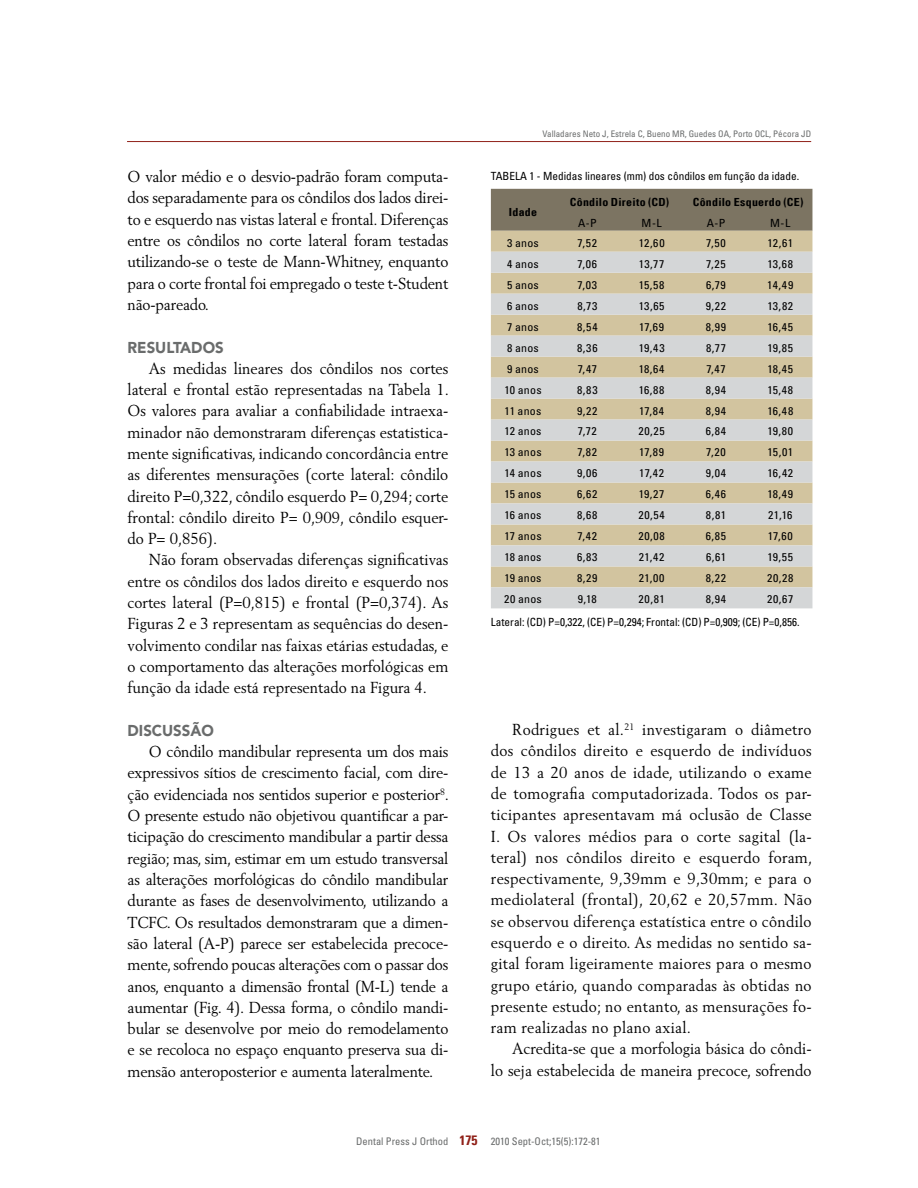
<style>
.page{position:relative;width:918px;height:1188px;background:#fff}
.page>*{position:absolute;margin:0;border:0;box-sizing:border-box;transform-origin:0 0}
.t1{font:15.75px/21.3px "Berling";color:#000;text-align:justify;scale:.95 1}
.t2{font:900 15.75px "Avenir LT";color:#6a6c6c;scale:.95 1}
.t3{font:condensed 11.25px "Univers";letter-spacing:.02em;color:#000;scale:1.06 1}
.t4{font:condensed 11.25px "Univers";color:#000}
.t5{font:700 condensed 11.25px "Univers";letter-spacing:.02em;color:#000;scale:1.06 1}
.t6{font:condensed 11.25px "Univers";letter-spacing:.02em;color:#000}
.t7{font:condensed 10.5px "Univers";color:#6a6c6c}
.t8{font:condensed 9px "Univers";color:#6a6c6c}
.s1{font-weight:700;font-size:13.5px;color:#902119}
</style>
<div class="page">
<div style="left:491px;top:189px;width:321px;height:42px;background:#7c7462"></div>
<div style="left:491px;top:231px;width:321px;height:21px;background:#d2c49f"></div>
<svg style="left:491px;top:252px;width:321px;height:356px;background:#d3cebd"></svg>
<hr style="left:127px;top:141px;width:684px;height:1px;background:#902119">
<p class="t1" style="left:128px;top:166px;width:339px">O valor médio e o desvio-padrão foram computa&shy;dos separadamente para os côndilos dos lados direi&shy;to e esquerdo nas vistas lateral e frontal. Diferenças entre os côndilos no corte lateral foram testadas utilizando-se o teste de Mann-Whitney, enquanto para o corte frontal foi empregado o teste t-Student não-pareado.</p>
<p class="t2" style="left:128px;top:338px;width:103px">RESULTADOS</p>
<p class="t1" style="left:128px;top:357px;width:340px;text-indent:21px">As medidas lineares dos côndilos nos cortes lateral e frontal estão representadas na Tabela 1.<br>Os valores para avaliar a confiabilidade intraexa&shy;minador não demonstraram diferenças estatistica&shy;mente significativas, indicando concordância entre as diferentes mensurações (corte lateral: côndilo direito P=0,322, côndilo esquerdo P= 0,294; corte frontal: côndilo direito P= 0,909, côndilo esquer&shy;do P= 0,856).</p>
<p class="t1" style="left:128px;top:549px;width:339px;text-indent:21px">Não foram observadas diferenças significativas entre os côndilos dos lados direito e esquerdo nos cortes lateral (P=0,815) e frontal (P=0,374). As Figuras 2 e 3 representam as sequências do desen&shy;volvimento condilar nas faixas etárias estudadas, e o comportamento das alterações morfológicas em função da idade está representado na Figura 4.</p>
<p class="t2" style="left:128px;top:721px;width:92px">DISCUSSÃO</p>
<p class="t1" style="left:128px;top:741px;width:340px;text-indent:21px">O côndilo mandibular representa um dos mais expressivos sítios de crescimento facial, com dire&shy;ção evidenciada nos sentidos superior e posterior<sup>8</sup>.<br>O presente estudo não objetivou quantificar a par&shy;ticipação do crescimento mandibular a partir dessa região; mas, sim, estimar em um estudo transversal as alterações morfológicas do côndilo mandibular durante as fases de desenvolvimento, utilizando a TCFC. Os resultados demonstraram que a dimen&shy;são lateral (A-P) parece ser estabelecida precoce&shy;mente, sofrendo poucas alterações com o passar dos anos, enquanto a dimensão frontal (M-L) tende a aumentar (Fig. 4). Dessa forma, o côndilo mandi&shy;bular se desenvolve por meio do remodelamento e se recoloca no espaço enquanto preserva sua di&shy;mensão anteroposterior e aumenta lateralmente.</p>
<p class="t8" style="left:543px;top:128px;width:270px">Valladares Neto J, Estrela C, Bueno MR, Guedes OA, Porto OCL, Pécora JD</p>
<p class="t6" style="left:491px;top:169px;width:12px">tabela</p>
<p class="t4" style="left:529px;top:169px;width:271px">1 - Medidas lineares (mm) dos côndilos em função da idade.</p>
<p class="t5" style="left:509px;top:205px;width:28px">Idade</p>
<p class="t5" style="left:570px;top:195px;width:95px">Côndilo Direito (CD)</p>
<p class="t5" style="left:693px;top:195px;width:106px">Côndilo Esquerdo (CE)</p>
<p class="t3" style="left:578px;top:215px;width:19px">A-P</p>
<p class="t3" style="left:642px;top:215px;width:20px">M-L</p>
<p class="t3" style="left:707px;top:215px;width:19px">A-P</p>
<p class="t3" style="left:770px;top:215px;width:20px">M-L</p>
<p class="t3" style="left:507px;top:236px;width:31px">3 anos</p>
<p class="t3" style="left:578px;top:236px;width:20px">7,52</p>
<p class="t3" style="left:639px;top:236px;width:26px">12,60</p>
<p class="t3" style="left:706px;top:236px;width:20px">7,50</p>
<p class="t3" style="left:768px;top:236px;width:26px">12,61</p>
<p class="t3" style="left:507px;top:257px;width:31px">4 anos</p>
<p class="t3" style="left:578px;top:257px;width:20px">7,06</p>
<p class="t3" style="left:639px;top:257px;width:25px">13,77</p>
<p class="t3" style="left:706px;top:257px;width:20px">7,25</p>
<p class="t3" style="left:767px;top:257px;width:26px">13,68</p>
<p class="t3" style="left:507px;top:278px;width:31px">5 anos</p>
<p class="t3" style="left:578px;top:278px;width:20px">7,03</p>
<p class="t3" style="left:639px;top:278px;width:26px">15,58</p>
<p class="t3" style="left:706px;top:278px;width:20px">6,79</p>
<p class="t3" style="left:767px;top:278px;width:26px">14,49</p>
<p class="t3" style="left:507px;top:299px;width:31px">6 anos</p>
<p class="t3" style="left:577px;top:299px;width:20px">8,73</p>
<p class="t3" style="left:639px;top:299px;width:26px">13,65</p>
<p class="t3" style="left:706px;top:299px;width:21px">9,22</p>
<p class="t3" style="left:767px;top:299px;width:26px">13,82</p>
<p class="t3" style="left:507px;top:320px;width:31px">7 anos</p>
<p class="t3" style="left:577px;top:320px;width:21px">8,54</p>
<p class="t3" style="left:639px;top:320px;width:25px">17,69</p>
<p class="t3" style="left:706px;top:320px;width:21px">8,99</p>
<p class="t3" style="left:767px;top:320px;width:26px">16,45</p>
<p class="t3" style="left:507px;top:341px;width:31px">8 anos</p>
<p class="t3" style="left:577px;top:341px;width:21px">8,36</p>
<p class="t3" style="left:639px;top:341px;width:26px">19,43</p>
<p class="t3" style="left:706px;top:341px;width:20px">8,77</p>
<p class="t3" style="left:767px;top:341px;width:26px">19,85</p>
<p class="t3" style="left:507px;top:362px;width:31px">9 anos</p>
<p class="t3" style="left:578px;top:362px;width:20px">7,47</p>
<p class="t3" style="left:639px;top:362px;width:26px">18,64</p>
<p class="t3" style="left:706px;top:362px;width:20px">7,47</p>
<p class="t3" style="left:767px;top:362px;width:26px">18,45</p>
<p class="t3" style="left:504px;top:383px;width:37px">10 anos</p>
<p class="t3" style="left:577px;top:383px;width:21px">8,83</p>
<p class="t3" style="left:639px;top:383px;width:26px">16,88</p>
<p class="t3" style="left:706px;top:383px;width:21px">8,94</p>
<p class="t3" style="left:767px;top:383px;width:26px">15,48</p>
<p class="t3" style="left:505px;top:403px;width:36px">11 anos</p>
<p class="t3" style="left:577px;top:403px;width:21px">9,22</p>
<p class="t3" style="left:639px;top:403px;width:25px">17,84</p>
<p class="t3" style="left:706px;top:403px;width:21px">8,94</p>
<p class="t3" style="left:767px;top:403px;width:26px">16,48</p>
<p class="t3" style="left:504px;top:424px;width:37px">12 anos</p>
<p class="t3" style="left:578px;top:424px;width:19px">7,72</p>
<p class="t3" style="left:639px;top:424px;width:26px">20,25</p>
<p class="t3" style="left:706px;top:424px;width:21px">6,84</p>
<p class="t3" style="left:767px;top:424px;width:26px">19,80</p>
<p class="t3" style="left:504px;top:445px;width:37px">13 anos</p>
<p class="t3" style="left:578px;top:445px;width:20px">7,82</p>
<p class="t3" style="left:639px;top:445px;width:25px">17,89</p>
<p class="t3" style="left:706px;top:445px;width:20px">7,20</p>
<p class="t3" style="left:768px;top:445px;width:25px">15,01</p>
<p class="t3" style="left:504px;top:466px;width:37px">14 anos</p>
<p class="t3" style="left:577px;top:466px;width:21px">9,06</p>
<p class="t3" style="left:639px;top:466px;width:25px">17,42</p>
<p class="t3" style="left:706px;top:466px;width:21px">9,04</p>
<p class="t3" style="left:768px;top:466px;width:26px">16,42</p>
<p class="t3" style="left:504px;top:487px;width:36px">15 anos</p>
<p class="t3" style="left:577px;top:487px;width:21px">6,62</p>
<p class="t3" style="left:639px;top:487px;width:26px">19,27</p>
<p class="t3" style="left:706px;top:487px;width:21px">6,46</p>
<p class="t3" style="left:767px;top:487px;width:26px">18,49</p>
<p class="t3" style="left:504px;top:508px;width:37px">16 anos</p>
<p class="t3" style="left:577px;top:508px;width:21px">8,68</p>
<p class="t3" style="left:638px;top:508px;width:26px">20,54</p>
<p class="t3" style="left:706px;top:508px;width:20px">8,81</p>
<p class="t3" style="left:768px;top:508px;width:24px">21,16</p>
<p class="t3" style="left:504px;top:529px;width:37px">17 anos</p>
<p class="t3" style="left:578px;top:529px;width:20px">7,42</p>
<p class="t3" style="left:638px;top:529px;width:26px">20,08</p>
<p class="t3" style="left:706px;top:529px;width:21px">6,85</p>
<p class="t3" style="left:768px;top:529px;width:25px">17,60</p>
<p class="t3" style="left:504px;top:550px;width:37px">18 anos</p>
<p class="t3" style="left:577px;top:550px;width:21px">6,83</p>
<p class="t3" style="left:639px;top:550px;width:25px">21,42</p>
<p class="t3" style="left:706px;top:550px;width:20px">6,61</p>
<p class="t3" style="left:767px;top:550px;width:26px">19,55</p>
<p class="t3" style="left:504px;top:571px;width:37px">19 anos</p>
<p class="t3" style="left:577px;top:571px;width:21px">8,29</p>
<p class="t3" style="left:639px;top:571px;width:26px">21,00</p>
<p class="t3" style="left:706px;top:571px;width:21px">8,22</p>
<p class="t3" style="left:767px;top:571px;width:26px">20,28</p>
<p class="t3" style="left:504px;top:592px;width:37px">20 anos</p>
<p class="t3" style="left:578px;top:592px;width:19px">9,18</p>
<p class="t3" style="left:639px;top:592px;width:26px">20,81</p>
<p class="t3" style="left:706px;top:592px;width:21px">8,94</p>
<p class="t3" style="left:767px;top:592px;width:26px">20,67</p>
<p class="t4" style="left:491px;top:615px;width:310px">Lateral: (CD) P=0,322, (CE) P=0,294; Frontal: (CD) P=0,909; (CE) P=0,856.</p>
<p class="t1" style="left:491px;top:719px;width:340px;text-indent:21px">Rodrigues et al.<sup>21</sup> investigaram o diâmetro dos côndilos direito e esquerdo de indivíduos de 13 a 20 anos de idade, utilizando o exame de tomografia computadorizada. Todos os par&shy;ticipantes apresentavam má oclusão de Classe I. Os valores médios para o corte sagital (la&shy;teral) nos côndilos direito e esquerdo foram, respectivamente, 9,39mm e 9,30mm; e para o mediolateral (frontal), 20,62 e 20,57mm. Não se observou diferença estatística entre o côndilo esquerdo e o direito. As medidas no sentido sa&shy;gital foram ligeiramente maiores para o mesmo grupo etário, quando comparadas às obtidas no presente estudo; no entanto, as mensurações fo&shy;ram realizadas no plano axial.</p>
<p class="t1" style="left:491px;top:1038px;width:339px;text-align:right">Acredita-se que a morfologia básica do côndi-<br>lo seja estabelecida de maneira precoce, sofrendo</p>
<p class="t7" style="left:356px;top:1134px;width:246px">Dental Press J Orthod <span class="s1">175</span> 2010 Sept-Oct;15(5):172-81</p>
</div>
